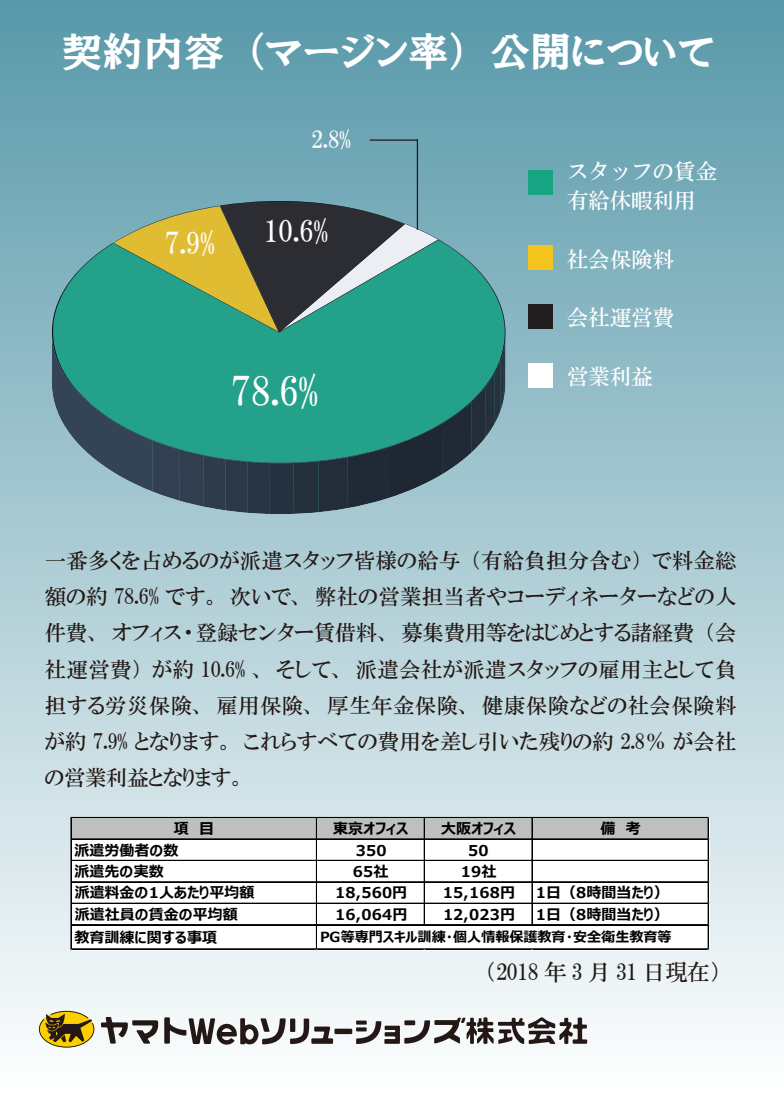
<style>
.page{position:relative;width:784px;height:1099px;background:#fff}
.page>*{position:absolute;margin:0;border:0;box-sizing:border-box;transform-origin:0 0}
.t1{font:40.62px "HGP Soei Presence EB";color:#fff}
.t2{font:40.62px "HGS Mincho B";color:#fff}
.t3{font:30px "HGS Mincho B";color:#fff}
.t4{font:23.75px "HGS Mincho B";color:#fff}
.t5{font:22.5px "HGP Mincho B";letter-spacing:-.01em;color:#231815}
.t6{font:21.62px/29.2px "HGS Mincho B";letter-spacing:-.01em;color:#fff}
.t7{font:21.25px/36.2px "HGP Mincho B";letter-spacing:.015em;color:#231815;text-align:justify}
.t8{font:700 14.88px "Meiryo UI";color:#000}
.t9{font:700 14px "Meiryo UI";color:#000}
</style>
<div class="page">
<div style="left:0;top:0;width:783px;height:1099px;background:linear-gradient(to bottom,#5899a9,#fffefe)"></div>
<div style="left:528px;top:171px;width:24px;height:24px;background:#17a483"></div>
<div style="left:528px;top:245px;width:24px;height:25px;background:#f3c41e"></div>
<div style="left:528px;top:304px;width:24px;height:24px;background:#221e1f"></div>
<div style="left:528px;top:363px;width:24px;height:24px;background:#fff"></div>
<div style="left:71px;top:817px;width:638px;height:133px;background:#fff"></div>
<div style="left:72px;top:818px;width:636px;height:22px;background:#bfbfbf"></div>
<hr style="left:72px;top:817px;width:636px;height:1px;background:#000">
<hr style="left:72px;top:838px;width:636px;height:1px;background:#000">
<hr style="left:72px;top:839px;width:636px;height:1px;background:#000">
<hr style="left:72px;top:860px;width:636px;height:1px;background:#000">
<hr style="left:72px;top:881px;width:636px;height:1px;background:#000">
<hr style="left:72px;top:882px;width:636px;height:1px;background:#000">
<hr style="left:72px;top:903px;width:636px;height:1px;background:#000">
<hr style="left:72px;top:924px;width:636px;height:1px;background:#000">
<hr style="left:71px;top:817px;width:1px;height:133px;background:#000">
<hr style="left:316px;top:818px;width:1px;height:132px;background:#000">
<hr style="left:424px;top:818px;width:1px;height:107px;background:#000">
<hr style="left:531px;top:818px;width:1px;height:107px;background:#000">
<hr style="left:72px;top:948px;width:636px;height:1px;background:#000">
<hr style="left:72px;top:949px;width:636px;height:1px;background:#000">
<hr style="left:707px;top:818px;width:1px;height:132px;background:#000">
<svg style="left:52px;top:139px;width:454px;height:375px;background:#4d9087"></svg>
<svg style="left:39px;top:1011px;width:55px;height:36px"></svg>
<div style="left:334px;top:1028px;width:18px;height:6px;background:#231815"></div>
<svg style="left:101px;top:1017px;width:57px;height:26px"></svg>
<svg style="left:356px;top:1017px;width:231px;height:27px"></svg>
<svg style="left:164px;top:1017px;width:169px;height:27px"></svg>
<h1 class="t1" style="left:62px;top:31px;width:654px">契約内容（マージン率）公開について</h1>
<p class="t4" style="left:311px;top:127px;width:41px">2.8%</p>
<h2 class="t3" style="left:165px;top:228px;width:51px">7.9%</h2>
<h2 class="t3" style="left:264px;top:216px;width:65px">10.6%</h2>
<h1 class="t2" style="left:231px;top:371px;width:88px">78.6%</h1>
<p class="t6" style="left:566px;top:156px;width:151px">スタッフの賃金有給休暇利用</p>
<p class="t6" style="left:566px;top:244px;width:109px">社会保険料</p>
<p class="t6" style="left:566px;top:303px;width:109px">会社運営費</p>
<p class="t6" style="left:566px;top:361px;width:87px">営業利益</p>
<p class="t7" style="left:45px;top:542px;width:692px">一番多くを占めるのが派遣スタッフ皆様の給与（有給負担分含む）で料金総額の約 78.6% です。次いで、弊社の営業担当者やコーディネーターなどの人件費、オフィス・登録センター賃借料、募集費用等をはじめとする諸経費（会社運営費）が約 10.6% 、そして、派遣会社が派遣スタッフの雇用主として負担する労災保険、雇用保険、厚生年金保険、健康保険などの社会保険料が約 7.9% となります。これらすべての費用を差し引いた残りの約 2.8％ が会社の営業利益となります。</p>
<p class="t8" style="left:174px;top:818px;width:42px">項 目</p>
<p class="t8" style="left:333px;top:818px;width:76px">東京オフィス</p>
<p class="t8" style="left:441px;top:818px;width:76px">大阪オフィス</p>
<p class="t8" style="left:600px;top:818px;width:42px">備 考</p>
<p class="t8" style="left:75px;top:840px;width:105px">派遣労働者の数</p>
<p class="t8" style="left:355px;top:840px;width:32px">350</p>
<p class="t8" style="left:468px;top:840px;width:22px">50</p>
<p class="t8" style="left:75px;top:861px;width:90px">派遣先の実数</p>
<p class="t8" style="left:353px;top:861px;width:37px">65社</p>
<p class="t8" style="left:460px;top:861px;width:37px">19社</p>
<p class="t8" style="left:75px;top:883px;width:181px">派遣料金の1人あたり平均額</p>
<p class="t8" style="left:335px;top:883px;width:74px">18,560円</p>
<p class="t8" style="left:442px;top:883px;width:74px">15,168円</p>
<p class="t8" style="left:535px;top:883px;width:134px">1日（8時間当たり）</p>
<p class="t8" style="left:75px;top:904px;width:164px">派遣社員の賃金の平均額</p>
<p class="t8" style="left:335px;top:904px;width:74px">16,064円</p>
<p class="t8" style="left:443px;top:904px;width:74px">12,023円</p>
<p class="t8" style="left:535px;top:904px;width:134px">1日（8時間当たり）</p>
<p class="t8" style="left:75px;top:927px;width:144px">教育訓練に関する事項</p>
<p class="t9" style="left:320px;top:927px;width:353px">PG等専門スキル訓練・個人情報保護教育・安全衛生教育等</p>
<p class="t5" style="left:485px;top:960px;width:237px">（2018 年 3 月 31 日現在）</p>
</div>
